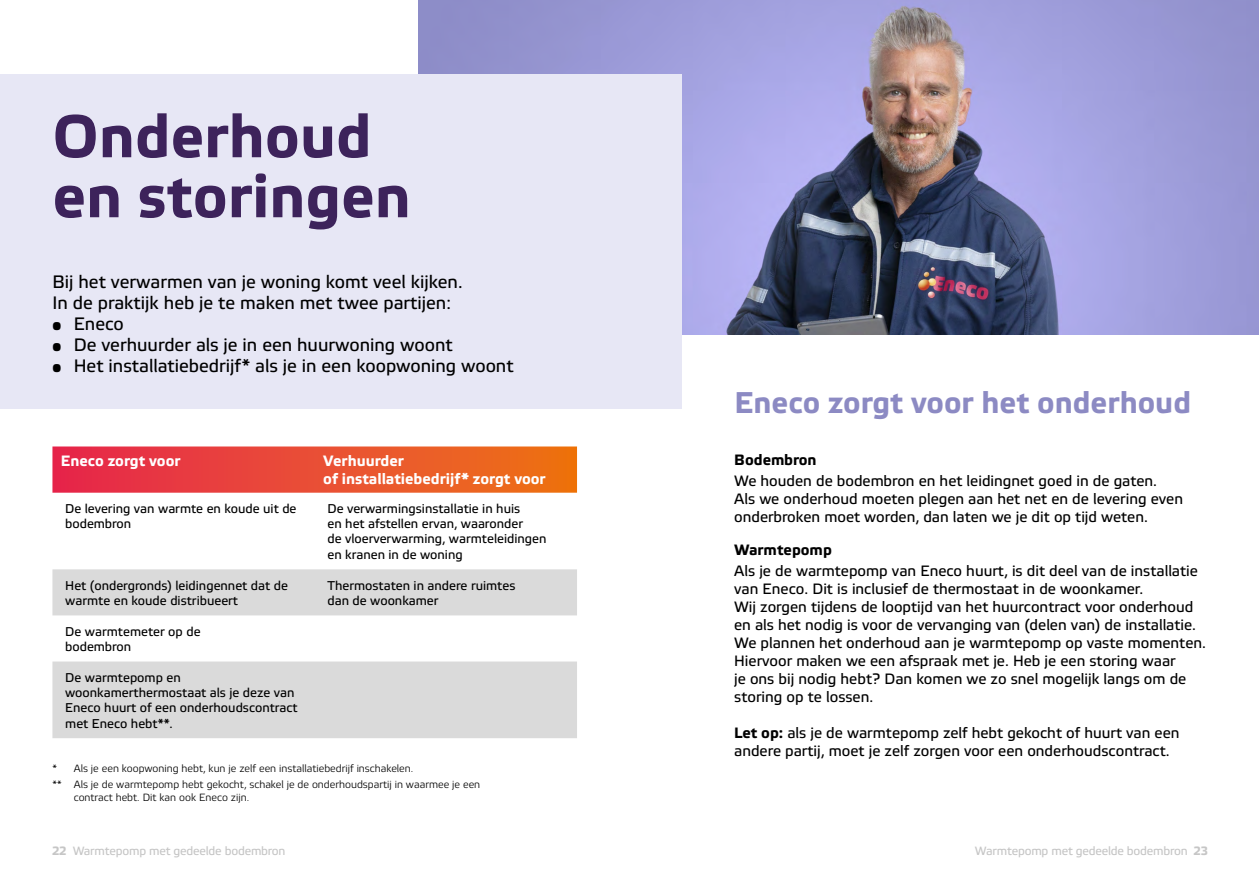
<style>
.page{position:relative;width:1259px;height:893px;background:#fff}
.page>*{position:absolute;margin:0;border:0;box-sizing:border-box;transform-origin:0 0}
.t1{font:700 60px/60px "Etelka";color:#3d235b}
.t2{font:700 30px "Etelka";color:#8c8ac3}
.t3{font:18px/21px "Etelka Text";color:#000}
.t4{font:15px/18px "Etelka Text";color:#000}
.t5{font:700 15px/18px "Etelka";color:#fff}
.t6{font:700 15px "Etelka";color:#000}
.t7{font:12.75px/15.3px "Etelka Text";color:#000}
.t8{font:12px "Etelka Text";letter-spacing:-.015em;color:#c6c6c6}
.t9{font:300 10.5px/16.5px "Etelka";color:#000}
.s1{font-size:15px}
.s2{font-family:"Etelka";font-weight:700}
</style>
<div class="page">
<img style="left:418px;top:0;width:841px;height:335px">
<div style="left:0;top:74px;width:682px;height:335px;background:#e7e7f5"></div>
<svg style="left:52px;top:446px;width:525px;height:47px;background:#e95036"></svg>
<svg style="left:52px;top:569px;width:525px;height:169px;fill:#dadada"></svg>
<h1 class="t1" style="left:52px;top:109px;width:360px">Onderhoud en storingen</h1>
<p class="t3" style="left:52px;top:271px;width:412px">Bij het verwarmen van je woning komt veel kijken.<br>In de praktijk heb je te maken met twee partijen:</p>
<p class="t3" style="left:52px;top:313px;width:73px"><span class="s1">•</span> Eneco</p>
<p class="t3" style="left:52px;top:334px;width:402px"><span class="s1">•</span> De verhuurder als je in een huurwoning woont</p>
<p class="t3" style="left:52px;top:355px;width:463px"><span class="s1">•</span> Het installatiebedrijf* als je in een koopwoning woont</p>
<p class="t5" style="left:61px;top:453px;width:121px">Eneco zorgt voor</p>
<p class="t5" style="left:323px;top:453px;width:224px">Verhuurder<br>of installatiebedrijf* zorgt voor</p>
<p class="t7" style="left:65px;top:501px;width:233px">De levering van warmte en koude uit de bodembron</p>
<p class="t7" style="left:327px;top:501px;width:220px">De verwarmingsinstallatie in huis<br>en het afstellen ervan, waaronder<br>de vloerverwarming, warmteleidingen en kranen in de woning</p>
<p class="t7" style="left:65px;top:578px;width:224px">Het (ondergronds) leidingennet dat de warmte en koude distribueert</p>
<p class="t7" style="left:327px;top:578px;width:189px">Thermostaten in andere ruimtes dan de woonkamer</p>
<p class="t7" style="left:65px;top:624px;width:137px">De warmtemeter op de bodembron</p>
<p class="t7" style="left:65px;top:670px;width:234px">De warmtepomp en woonkamerthermostaat als je deze van<br>Eneco huurt of een onderhoudscontract met Eneco hebt**.</p>
<p class="t9" style="left:52px;top:760px;width:429px">* Als je een koopwoning hebt, kun je zelf een installatiebedrijf inschakelen.<br>** Als je de warmtepomp hebt gekocht, schakel je de onderhoudspartij in waarmee je een</p>
<p class="t9" style="left:74px;top:789px;width:177px">contract hebt. Dit kan ook Eneco zijn.</p>
<h2 class="t2" style="left:734px;top:385px;width:458px">Eneco zorgt voor het onderhoud</h2>
<p class="t6" style="left:734px;top:451px;width:84px">Bodembron</p>
<p class="t4" style="left:734px;top:472px;width:450px">We houden de bodembron en het leidingnet goed in de gaten.<br>Als we onderhoud moeten plegen aan het net en de levering even onderbroken moet worden, dan laten we je dit op tijd weten.</p>
<p class="t6" style="left:734px;top:541px;width:99px">Warmtepomp</p>
<p class="t4" style="left:734px;top:562px;width:473px">Als je de warmtepomp van Eneco huurt, is dit deel van de installatie van Eneco. Dit is inclusief de thermostaat in de woonkamer.<br>Wij zorgen tijdens de looptijd van het huurcontract voor onderhoud en als het nodig is voor de vervanging van (delen van) de installatie.<br>We plannen het onderhoud aan je warmtepomp op vaste momenten.<br>Hiervoor maken we een afspraak met je. Heb je een storing waar<br>je ons bij nodig hebt? Dan komen we zo snel mogelijk langs om de storing op te lossen.</p>
<p class="t4" style="left:734px;top:724px;width:447px"><span class="s2">Let op:</span> als je de warmtepomp zelf hebt gekocht of huurt van een andere partij, moet je zelf zorgen voor een onderhoudscontract.</p>
<p class="t8" style="left:52px;top:844px;width:235px"><span class="s2">22</span> Warmtepomp met gedeelde bodembron</p>
<p class="t8" style="left:975px;top:844px;width:234px">Warmtepomp met gedeelde bodembron <span class="s2">23</span></p>
</div>
